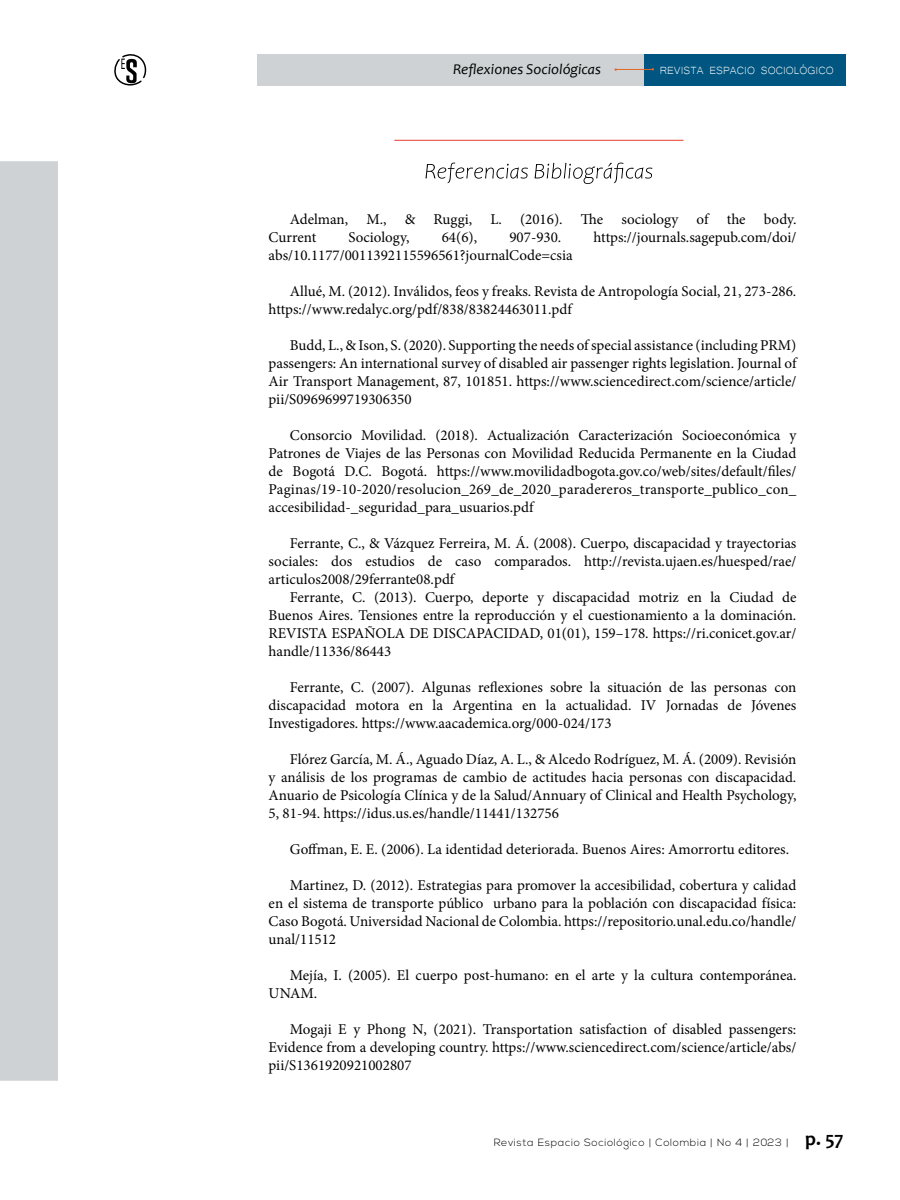
<style>
.page{position:relative;width:900px;height:1200px;background:#fff}
.page>*{position:absolute;margin:0;border:0;box-sizing:border-box;transform-origin:0 0}
.t1{font:15.45px "Myriad Pro";color:#000;scale:.61 1}
.t2{font:15px/18px "Minion Pro";color:#020203;text-align:justify}
.t3{font:italic 15px "Candara";color:#000}
.t4{font:13.5px "Microsoft Yi Baiti";color:#fff}
.t5{font:300 10.5px "Nexa";letter-spacing:.06em;color:#000}
.s1{font-family:"Candara";font-weight:700;font-size:19.5px}
</style>
<div class="page">
<div style="left:1px;top:162px;width:56px;height:918px;background:#ced2d4"></div>
<div style="left:0;top:161px;width:58px;height:920px;border:2px solid #ced2d4"></div>
<div style="left:257px;top:54px;width:387px;height:32px;background:#ced2d4"></div>
<div style="left:644px;top:54px;width:202px;height:32px;background:#005681"></div>
<hr style="left:615px;top:69px;width:38px;height:1px;background:#e2672c">
<svg style="left:114px;top:54px;width:33px;height:32px"></svg>
<svg style="left:425px;top:163px;width:227px;height:21px"></svg>
<hr style="left:394px;top:140px;width:289px;height:1px;background:#e63c2b">
<p class="t1" style="left:121px;top:55px;width:9px">E</p>
<p class="t3" style="left:453px;top:60px;width:150px">Reflexiones Sociológicas</p>
<p class="t4" style="left:660px;top:62px;width:176px">REVISTA ESPACIO SOCIOLÓGICO</p>
<p class="t2" style="left:269px;top:210px;width:529px;text-indent:21px">Adelman, M., &amp; Ruggi, L. (2016). The sociology of the body.<br>Current</p>
<p class="t2" style="left:348px;top:228px;width:63px">Sociology,</p>
<p class="t2" style="left:442px;top:228px;width:37px">64(6),</p>
<p class="t2" style="left:509px;top:228px;width:53px">907-930.</p>
<p class="t2" style="left:594px;top:228px;width:204px">https://journals.sagepub.com/doi/</p>
<p class="t2" style="left:269px;top:246px;width:306px">abs/10.1177/0011392115596561?journalCode=csia</p>
<p class="t2" style="left:269px;top:282px;width:529px;text-indent:21px">Allué, M. (2012). Inválidos, feos y freaks. Revista de Antropología Social, 21, 273-286. https://www.redalyc.org/pdf/838/83824463011.pdf</p>
<p class="t2" style="left:269px;top:336px;width:529px;text-indent:21px">Budd, L., &amp; Ison, S. (2020). Supporting the needs of special assistance (including PRM) passengers: An international survey of disabled air passenger rights legislation. Journal of Air Transport Management, 87, 101851. https://www.sciencedirect.com/science/article/ pii/S0969699719306350</p>
<p class="t2" style="left:269px;top:426px;width:529px;text-indent:21px">Consorcio Movilidad. (2018). Actualización Caracterización Socioeconómica y Patrones de Viajes de las Personas con Movilidad Reducida Permanente en la Ciudad de Bogotá D.C. Bogotá. https://www.movilidadbogota.gov.co/web/sites/default/files/ Paginas/19-10-2020/resolucion_269_de_2020_paradereros_transporte_publico_con_ accesibilidad-_seguridad_para_usuarios.pdf</p>
<p class="t2" style="left:269px;top:534px;width:529px;text-indent:21px">Ferrante, C., &amp; Vázquez Ferreira, M. Á. (2008). Cuerpo, discapacidad y trayectorias sociales: dos estudios de caso comparados. http://revista.ujaen.es/huesped/rae/ articulos2008/29ferrante08.pdf</p>
<p class="t2" style="left:269px;top:588px;width:529px;text-indent:21px">Ferrante, C. (2013). Cuerpo, deporte y discapacidad motriz en la Ciudad de Buenos Aires. Tensiones entre la reproducción y el cuestionamiento a la dominación.<br>REVISTA ESPAÑOLA DE DISCAPACIDAD, 01(01), 159–178. https://ri.conicet.gov.ar/ handle/11336/86443</p>
<p class="t2" style="left:269px;top:678px;width:529px;text-indent:21px">Ferrante, C. (2007). Algunas reflexiones sobre la situación de las personas con discapacidad motora en la Argentina en la actualidad. IV Jornadas de Jóvenes Investigadores. https://www.aacademica.org/000-024/173</p>
<p class="t2" style="left:269px;top:750px;width:529px;text-indent:21px">Flórez García, M. Á., Aguado Díaz, A. L., &amp; Alcedo Rodríguez, M. Á. (2009). Revisión y análisis de los programas de cambio de actitudes hacia personas con discapacidad.<br>Anuario de Psicología Clínica y de la Salud/Annuary of Clinical and Health Psychology, 5, 81-94. https://idus.us.es/handle/11441/132756</p>
<p class="t2" style="left:290px;top:840px;width:501px">Goffman, E. E. (2006). La identidad deteriorada. Buenos Aires: Amorrortu editores.</p>
<p class="t2" style="left:269px;top:876px;width:529px;text-indent:21px">Martinez, D. (2012). Estrategias para promover la accesibilidad, cobertura y calidad en el sistema de transporte público urbano para la población con discapacidad física:<br>Caso Bogotá. Universidad Nacional de Colombia. https://repositorio.unal.edu.co/handle/ unal/11512</p>
<p class="t2" style="left:269px;top:966px;width:529px;text-indent:21px">Mejía, I. (2005). El cuerpo post-humano: en el arte y la cultura contemporánea.<br>UNAM.</p>
<p class="t2" style="left:269px;top:1020px;width:529px;text-indent:21px">Mogaji E y Phong N, (2021). Transportation satisfaction of disabled passengers:<br>Evidence from a developing country. https://www.sciencedirect.com/science/article/abs/ pii/S1361920921002807</p>
<p class="t5" style="left:494px;top:1137px;width:351px">Revista Espacio Sociológico | Colombia | No 4 | 2023 | <span class="s1">p. 57</span></p>
</div>
